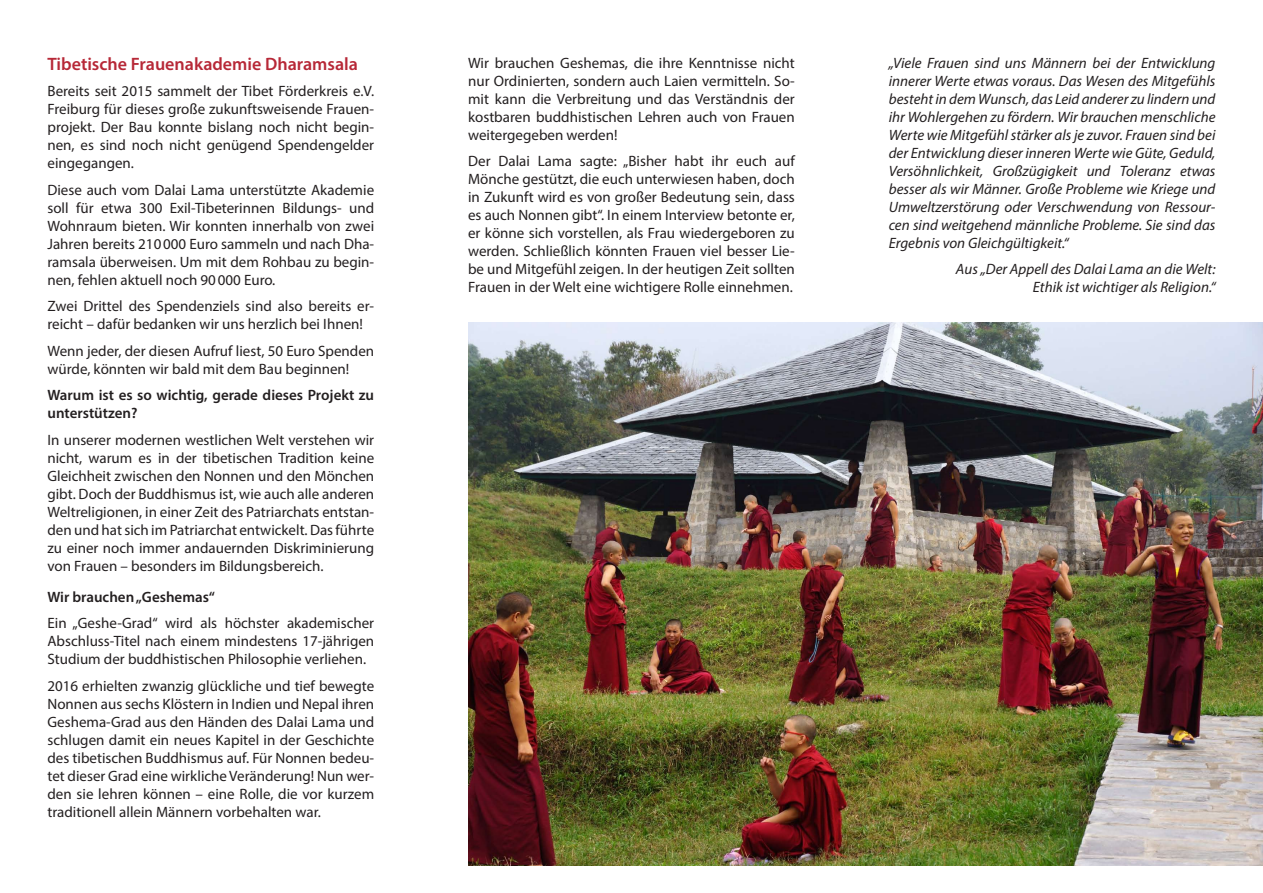
<style>
.page{position:relative;width:1263px;height:893px;background:#fff}
.page>*{position:absolute;margin:0;border:0;box-sizing:border-box;transform-origin:0 0}
.t1{font:600 18px "Myriad Pro";color:#b72837}
.t2{font:15px/18px "Myriad Pro";color:#231f20;text-align:justify}
.t3{font:italic 15px/18px "Myriad Pro";color:#231f20;text-align:justify}
.t4{font:600 15px/18px "Myriad Pro";color:#231f20}
</style>
<div class="page">
<img style="left:468px;top:323px;width:795px;height:543px">
<p class="t1" style="left:47px;top:52px;width:312px">Tibetische Frauenakademie Dharamsala</p>
<p class="t2" style="left:47px;top:82px;width:328px">Bereits seit 2015 sammelt der Tibet Förderkreis e.V.<br>Freiburg für dieses große zukunftsweisende Frauen&shy;projekt. Der Bau konnte bislang noch nicht begin&shy;nen, es sind noch nicht genügend Spendengelder eingegangen.</p>
<p class="t2" style="left:47px;top:181px;width:328px">Diese auch vom Dalai Lama unterstützte Akademie soll für etwa 300 Exil-Tibeterinnen Bildungs- und Wohnraum bieten. Wir konnten innerhalb von zwei Jahren bereits 210000 Euro sammeln und nach Dha&shy;ramsala überweisen. Um mit dem Rohbau zu begin&shy;nen, fehlen aktuell noch 90000 Euro.</p>
<p class="t2" style="left:47px;top:297px;width:328px">Zwei Drittel des Spendenziels sind also bereits er&shy;reicht – dafür bedanken wir uns herzlich bei Ihnen!</p>
<p class="t2" style="left:47px;top:342px;width:328px">Wenn jeder, der diesen Aufruf liest, 50 Euro Spenden würde, könnten wir bald mit dem Bau beginnen!</p>
<p class="t4" style="left:47px;top:386px;width:328px">Warum ist es so wichtig, gerade dieses Projekt zu unterstützen?</p>
<p class="t2" style="left:47px;top:431px;width:328px">In unserer modernen westlichen Welt verstehen wir nicht, warum es in der tibetischen Tradition keine Gleichheit zwischen den Nonnen und den Mönchen gibt. Doch der Buddhismus ist, wie auch alle anderen Weltreligionen, in einer Zeit des Patriarchats entstan&shy;den und hat sich im Patriarchat entwickelt. Das führte zu einer noch immer andauernden Diskriminierung von Frauen – besonders im Bildungsbereich.</p>
<p class="t4" style="left:47px;top:587px;width:169px">Wir brauchen „Geshemas“</p>
<p class="t2" style="left:47px;top:614px;width:328px">Ein „Geshe-Grad“ wird als höchster akademischer Abschluss-Titel nach einem mindestens 17-jährigen Studium der buddhistischen Philosophie verliehen.</p>
<p class="t2" style="left:47px;top:676px;width:328px">2016 erhielten zwanzig glückliche und tief bewegte Nonnen aus sechs Klöstern in Indien und Nepal ihren Geshema-Grad aus den Händen des Dalai Lama und schlugen damit ein neues Kapitel in der Geschichte des tibetischen Buddhismus auf. Für Nonnen bedeu&shy;tet dieser Grad eine wirkliche Veränderung! Nun wer&shy;den sie lehren können – eine Rolle, die vor kurzem traditionell allein Männern vorbehalten war.</p>
<p class="t2" style="left:468px;top:53px;width:328px">Wir brauchen Geshemas, die ihre Kenntnisse nicht nur Ordinierten, sondern auch Laien vermitteln. So&shy;mit kann die Verbreitung und das Verständnis der kostbaren buddhistischen Lehren auch von Frauen weitergegeben werden!</p>
<p class="t2" style="left:468px;top:152px;width:328px">Der Dalai Lama sagte: „Bisher habt ihr euch auf Mönche gestützt, die euch unterwiesen haben, doch in Zukunft wird es von großer Bedeutung sein, dass es auch Nonnen gibt“. In einem Interview betonte er, er könne sich vorstellen, als Frau wiedergeboren zu werden. Schließlich könnten Frauen viel besser Lie&shy;be und Mitgefühl zeigen. In der heutigen Zeit sollten Frauen in der Welt eine wichtigere Rolle einnehmen.</p>
<p class="t3" style="left:889px;top:53px;width:328px">„Viele Frauen sind uns Männern bei der Entwicklung innerer Werte etwas voraus. Das Wesen des Mitgefühls besteht in dem Wunsch, das Leid anderer zu lindern und ihr Wohlergehen zu fördern. Wir brauchen menschliche Werte wie Mitgefühl stärker als je zuvor. Frauen sind bei der Entwicklung dieser inneren Werte wie Güte, Geduld, Versöhnlichkeit, Großzügigkeit und Toleranz etwas besser als wir Männer. Große Probleme wie Kriege und Umweltzerstörung oder Verschwendung von Ressour&shy;cen sind weitgehend männliche Probleme. Sie sind das Ergebnis von Gleichgültigkeit.“</p>
<p class="t3" style="left:956px;top:260px;width:261px;text-align:right">Aus „Der Appell des Dalai Lama an die Welt:<br>Ethik ist wichtiger als Religion.“</p>
</div>
